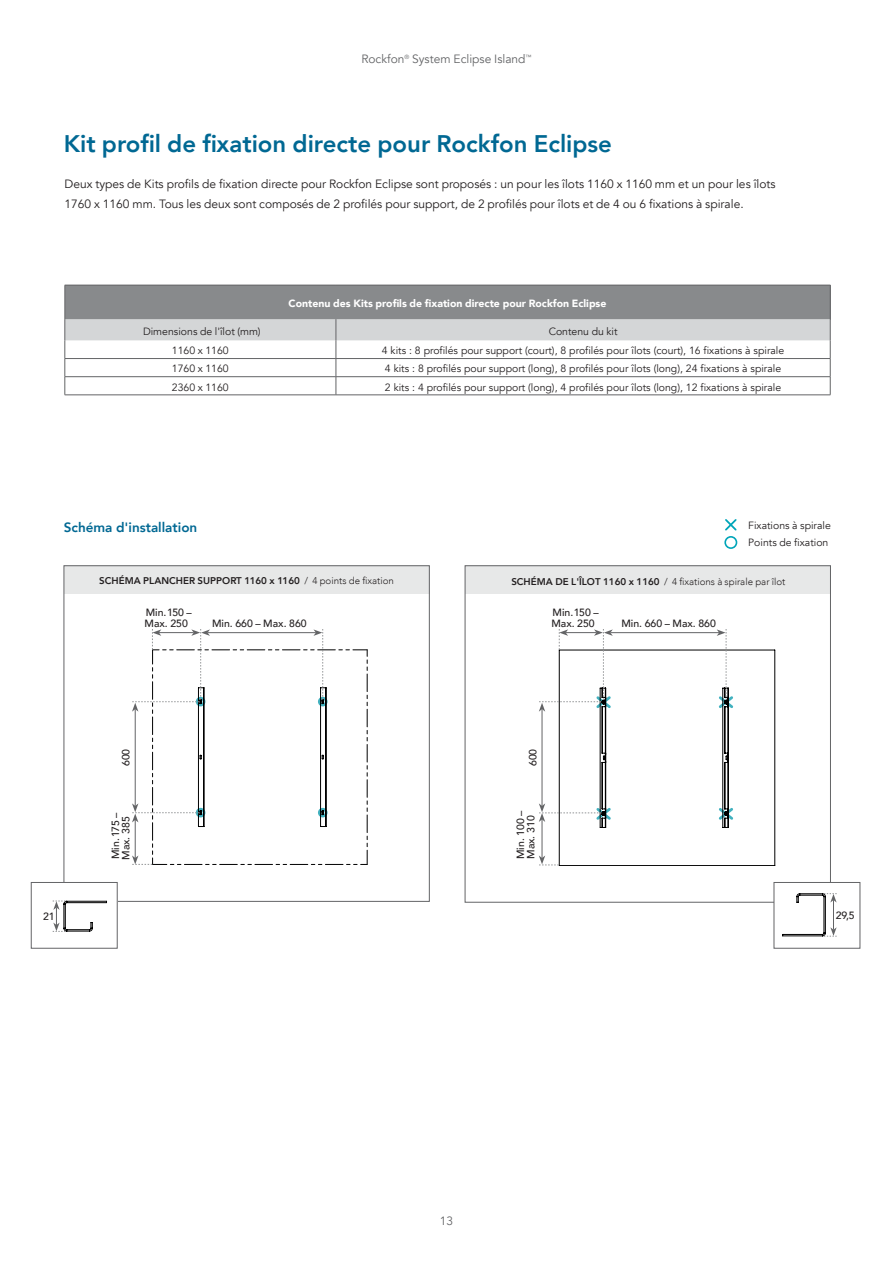
<style>
.page{position:relative;width:893px;height:1263px;background:#fff}
.page>*{position:absolute;margin:0;border:0;box-sizing:border-box;transform-origin:0 0}
.t1{font:800 24px "Avenir";color:#006893}
.t2{font:800 13.5px "Avenir";color:#006893}
.t3{font:12px/19.5px "Avenir";color:#231f20}
.t4{font:12px "Avenir";color:#636466}
.t5{font:10.5px/17.1px "Avenir";color:#231f20}
.t6{font:500 10.5px/10.5px "Avenir";color:#231f20}
.t7{font:900 10.5px "Avenir";color:#fff}
.t8{font:300 9.75px "Avenir";color:#231f20}
.t9{font:800 9.75px "Avenir";color:#231f20}
.s1{font-weight:300}
.s2{font-weight:800}
</style>
<div class="page">
<svg style="left:559px;top:650px;width:216px;height:216px"></svg>
<div style="left:465px;top:566px;width:365px;height:28px;background:#e7e8e8"></div>
<div style="left:64px;top:566px;width:365px;height:28px;background:#e7e8e8"></div>
<svg style="left:132px;top:629px;width:236px;height:236px"></svg>
<hr style="left:610px;top:632px;width:109px;height:1px;background:#636466">
<svg style="left:716px;top:629px;width:20px;height:82px"></svg>
<hr style="left:542px;top:709px;width:1px;height:97px;background:#636466">
<hr style="left:542px;top:819px;width:1px;height:39px;background:#636466">
<svg style="left:539px;top:855px;width:20px;height:11px"></svg>
<svg style="left:539px;top:803px;width:74px;height:19px"></svg>
<svg style="left:539px;top:629px;width:74px;height:83px"></svg>
<svg style="left:782px;top:893px;width:55px;height:44px"></svg>
<div style="left:31px;top:882px;width:86px;height:66px;border:1px solid #636466"></div>
<svg style="left:53px;top:900px;width:54px;height:32px"></svg>
<div style="left:65px;top:285px;width:765px;height:34px;background:#888a8c"></div>
<hr style="left:830px;top:285px;width:1px;height:34px;background:#636466">
<hr style="left:65px;top:395px;width:271px;height:1px;background:#636466">
<hr style="left:336px;top:395px;width:494px;height:1px;background:#636466">
<hr style="left:65px;top:285px;width:271px;height:1px;background:#636466">
<hr style="left:65px;top:285px;width:1px;height:34px;background:#636466">
<hr style="left:336px;top:285px;width:494px;height:1px;background:#636466">
<svg style="left:65px;top:319px;width:766px;height:76px"></svg>
<svg style="left:725px;top:519px;width:12px;height:12px"></svg>
<div style="left:724px;top:536px;width:13px;height:13px;border:2px solid #00a5b9;border-radius:50%"></div>
<p class="t4" style="left:361px;top:52px;width:172px">Rockfon<sup>®</sup> System Eclipse Island<sup>™</sup></p>
<h1 class="t1" style="left:64px;top:125px;width:550px">Kit profil de fixation directe pour Rockfon Eclipse</h1>
<p class="t3" style="left:65px;top:175px;width:712px">Deux types de Kits profils de fixation directe pour Rockfon Eclipse sont proposés : un pour les îlots 1160 x 1160 mm et un pour les îlots<br>1760 x 1160 mm. Tous les deux sont composés de 2 profilés pour support, de 2 profilés pour îlots et de 4 ou 6 fixations à spirale.</p>
<p class="t7" style="left:289px;top:294px;width:319px">Contenu des Kits profils de fixation directe pour Rockfon Eclipse</p>
<p class="t5" style="left:143px;top:323px;width:119px">Dimensions de l'îlot (mm)</p>
<p class="t5" style="left:549px;top:323px;width:70px">Contenu du kit</p>
<p class="t5" style="left:172px;top:342px;width:58px">1160 x 1160</p>
<p class="t5" style="left:382px;top:342px;width:404px">4 kits : 8 profilés pour support (court), 8 profilés pour îlots (court), 16 fixations à spirale</p>
<p class="t5" style="left:172px;top:360px;width:58px">1760 x 1160</p>
<p class="t5" style="left:385px;top:360px;width:398px">4 kits : 8 profilés pour support (long), 8 profilés pour îlots (long), 24 fixations à spirale</p>
<p class="t5" style="left:172px;top:379px;width:58px">2360 x 1160</p>
<p class="t5" style="left:385px;top:379px;width:398px">2 kits : 4 profilés pour support (long), 4 profilés pour îlots (long), 12 fixations à spirale</p>
<p class="t2" style="left:64px;top:516px;width:135px">Schéma d'installation</p>
<p class="t5" style="left:748px;top:517px;width:84px">Fixations à spirale<br>Points de fixation</p>
<p class="t9" style="left:99px;top:572px;width:296px">SCHÉMA PLANCHER SUPPORT 1160 x 1160 <span class="s1">/ 4 points de fixation</span></p>
<p class="t8" style="left:511px;top:575px;width:276px"><span class="s2">SCHÉMA DE L'ÎLOT 1160 x 1160</span> / 4 fixations à spirale par îlot</p>
<p class="t6" style="left:145px;top:607px;width:49px">Min. 150 –<br>Max. 250</p>
<p class="t6" style="left:621px;top:617px;width:96px">Min. 660 – Max. 860</p>
<p class="t6" style="left:551px;top:607px;width:49px">Min. 150 –<br>Max. 250</p>
<p class="t6" style="left:212px;top:617px;width:96px">Min. 660 – Max. 860</p>
<p class="t6" style="left:120px;top:766px;width:19px;rotate:-90deg">600</p>
<p class="t6" style="left:527px;top:766px;width:19px;rotate:-90deg">600</p>
<p class="t6" style="left:110px;top:860px;width:49px;rotate:-90deg">Min. 175 –<br>Max. 385</p>
<p class="t6" style="left:515px;top:859px;width:50px;rotate:-90deg">Min. 100 –<br>Max. 310</p>
<p class="t6" style="left:43px;top:910px;width:13px">21</p>
<p class="t6" style="left:836px;top:910px;width:21px">29,5</p>
<p class="t4" style="left:440px;top:1213px;width:15px">13</p>
</div>
